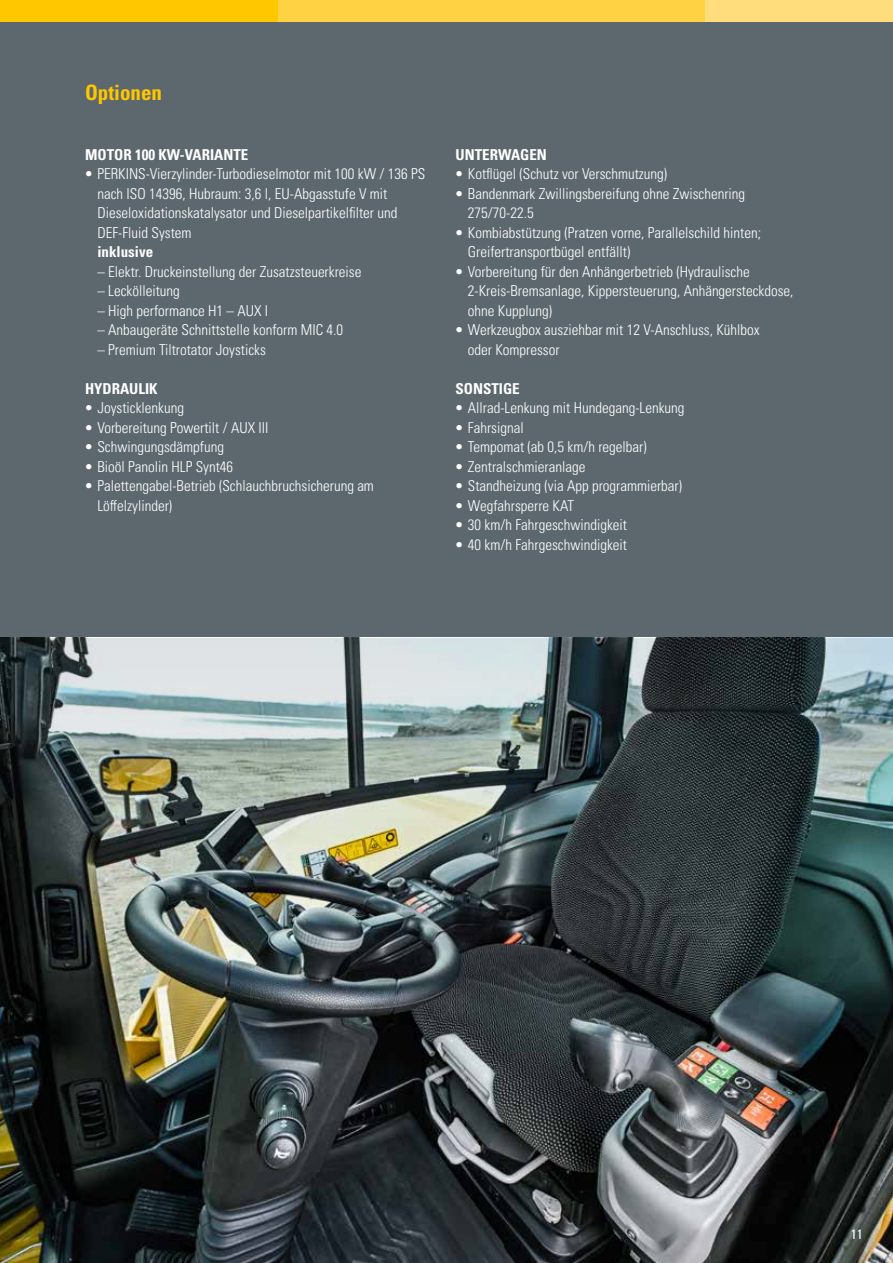
<style>
.page{position:relative;width:893px;height:1263px;background:#5d686e}
.page>*{position:absolute;margin:0;border:0;box-sizing:border-box;transform-origin:0 0}
.t1{font:700 condensed 21px "Univers LT Pro";color:#fec700}
.t2{font:300 condensed 15px/19.5px "Univers LT Pro";color:#fff}
.t3{font:700 condensed 15px "Univers LT Pro";color:#fff}
.t4{font:condensed 13.5px "Univers LT Pro";color:#fff}
</style>
<div class="page">
<img style="left:0;top:1063px;width:893px;height:200px">
<img style="left:0;top:638px;width:893px;height:425px">
<div style="left:0;top:0;width:297px;height:21px;background:#fec700"></div>
<div style="left:690px;top:0;width:203px;height:21px;background:#ffdd7d"></div>
<div style="left:278px;top:0;width:427px;height:21px;background:#ffd244"></div>
<h1 class="t1" style="left:85px;top:80px;width:79px">Optionen</h1>
<p class="t3" style="left:85px;top:145px;width:165px">MOTOR 100 KW-VARIANTE</p>
<p class="t2" style="left:97px;top:163px;width:329px;text-indent:-12px">• PERKINS-Vierzylinder-Turbodieselmotor mit 100 kW / 136 PS nach ISO 14396, Hubraum: 3,6 l, EU-Abgasstufe V mit Dieseloxidationskatalysator und Dieselpartikelfilter und DEF-Fluid System</p>
<p class="t3" style="left:97px;top:243px;width:57px">inklusive</p>
<p class="t2" style="left:97px;top:261px;width:265px">– Elektr. Druckeinstellung der Zusatzsteuerkreise</p>
<p class="t2" style="left:97px;top:280px;width:84px">– Leckölleitung</p>
<p class="t2" style="left:97px;top:300px;width:172px">– High performance H1 – AUX I</p>
<p class="t2" style="left:97px;top:319px;width:247px">– Anbaugeräte Schnittstelle konform MIC 4.0</p>
<p class="t2" style="left:97px;top:339px;width:170px">– Premium Tiltrotator Joysticks</p>
<p class="t3" style="left:85px;top:379px;width:74px">HYDRAULIK</p>
<p class="t2" style="left:85px;top:397px;width:101px">• Joysticklenkung</p>
<p class="t2" style="left:85px;top:417px;width:185px">• Vorbereitung Powertilt / AUX III</p>
<p class="t2" style="left:85px;top:436px;width:141px">• Schwingungsdämpfung</p>
<p class="t2" style="left:85px;top:456px;width:150px">• Bioöl Panolin HLP Synt46</p>
<p class="t2" style="left:97px;top:475px;width:278px;text-indent:-12px">• Palettengabel-Betrieb (Schlauchbruchsicherung am<br>Löffelzylinder)</p>
<p class="t3" style="left:455px;top:145px;width:93px">UNTERWAGEN</p>
<p class="t2" style="left:455px;top:163px;width:213px">• Kotflügel (Schutz vor Verschmutzung)</p>
<p class="t2" style="left:468px;top:183px;width:279px;text-indent:-12px">• Bandenmark Zwillingsbereifung ohne Zwischenring<br>275/70-22.5</p>
<p class="t2" style="left:468px;top:222px;width:295px;text-indent:-12px">• Kombiabstützung (Pratzen vorne, Parallelschild hinten;<br>Greifertransportbügel entfällt)</p>
<p class="t2" style="left:468px;top:261px;width:327px;text-indent:-12px">• Vorbereitung für den Anhängerbetrieb (Hydraulische<br>2-Kreis-Bremsanlage, Kippersteuerung, Anhängersteckdose, ohne Kupplung)</p>
<p class="t2" style="left:468px;top:319px;width:293px;text-indent:-12px">• Werkzeugbox ausziehbar mit 12 V-Anschluss, Kühlbox oder Kompressor</p>
<p class="t3" style="left:455px;top:379px;width:66px">SONSTIGE</p>
<p class="t2" style="left:455px;top:397px;width:230px">• Allrad-Lenkung mit Hundegang-Lenkung</p>
<p class="t2" style="left:455px;top:417px;width:70px">• Fahrsignal</p>
<p class="t2" style="left:455px;top:436px;width:193px">• Tempomat (ab 0,5 km/h regelbar)</p>
<p class="t2" style="left:455px;top:456px;width:131px">• Zentralschmieranlage</p>
<p class="t2" style="left:455px;top:475px;width:228px">• Standheizung (via App programmierbar)</p>
<p class="t2" style="left:455px;top:495px;width:120px">• Wegfahrsperre KAT</p>
<p class="t2" style="left:455px;top:514px;width:173px">• 30 km/h Fahrgeschwindigkeit</p>
<p class="t2" style="left:455px;top:534px;width:173px">• 40 km/h Fahrgeschwindigkeit</p>
<p class="t4" style="left:851px;top:1225px;width:13px">11</p>
</div>
